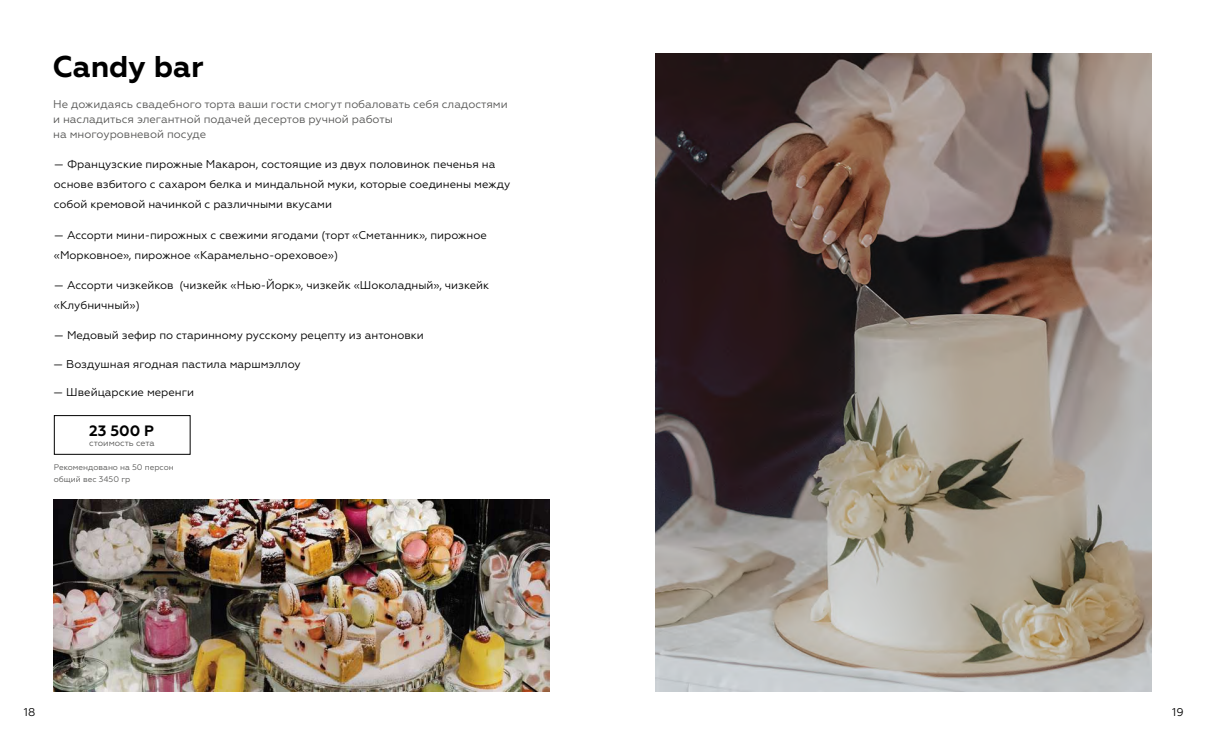
<style>
.page{position:relative;width:1205px;height:745px;background:#fff}
.page>*{position:absolute;margin:0;border:0;box-sizing:border-box;transform-origin:0 0}
.t1{font:700 30px "Geometria";color:#000}
.t2{font:700 15px "Geometria";color:#000}
.t3{font:11.25px/20px "Geometria";color:#000}
.t4{font:11.25px/15px "Geometria";color:#575756}
.t5{font:8.75px "Geometria";color:#575756}
.t6{font:8.12px/11.2px "Geometria";color:#575756}
</style>
<div class="page">
<img style="left:656px;top:53px;width:496px;height:638px">
<img style="left:54px;top:499px;width:495px;height:192px">
<div style="left:54px;top:415px;width:137px;height:39px;border:1px solid #000"></div>
<h1 class="t1" style="left:52px;top:48px;width:153px">Candy bar</h1>
<p class="t4" style="left:53px;top:97px;width:456px">Не дожидаясь свадебного торта ваши гости смогут побаловать себя сладостями и насладиться элегантной подачей десертов ручной работы<br>на многоуровневой посуде</p>
<p class="t3" style="left:54px;top:154px;width:458px">— Французские пирожные Макарон, состоящие из двух половинок печенья на основе взбитого с сахаром белка и миндальной муки, которые соединены между собой кремовой начинкой с различными вкусами</p>
<p class="t3" style="left:54px;top:225px;width:434px">— Ассорти мини-пирожных с свежими ягодами (торт «Сметанник», пирожное «Морковное», пирожное «Карамельно-ореховое»)</p>
<p class="t3" style="left:54px;top:275px;width:437px">— Ассорти чизкейков (чизкейк «Нью-Йорк», чизкейк «Шоколадный», чизкейк «Клубничный»)</p>
<p class="t3" style="left:54px;top:325px;width:371px">— Медовый зефир по старинному русскому рецепту из антоновки</p>
<p class="t3" style="left:53px;top:353px;width:249px">— Воздушная ягодная пастила маршмэллоу</p>
<p class="t3" style="left:53px;top:382px;width:142px">— Швейцарские меренги</p>
<h2 class="t2" style="left:89px;top:421px;width:66px">23 500 Р</h2>
<p class="t5" style="left:89px;top:437px;width:67px">стоимость сета</p>
<p class="t6" style="left:54px;top:461px;width:121px">Рекомендовано на 50 персон общий вес 3450 гр</p>
<p class="t3" style="left:24px;top:702px;width:13px">18</p>
<p class="t3" style="left:1172px;top:701px;width:13px">19</p>
</div>
